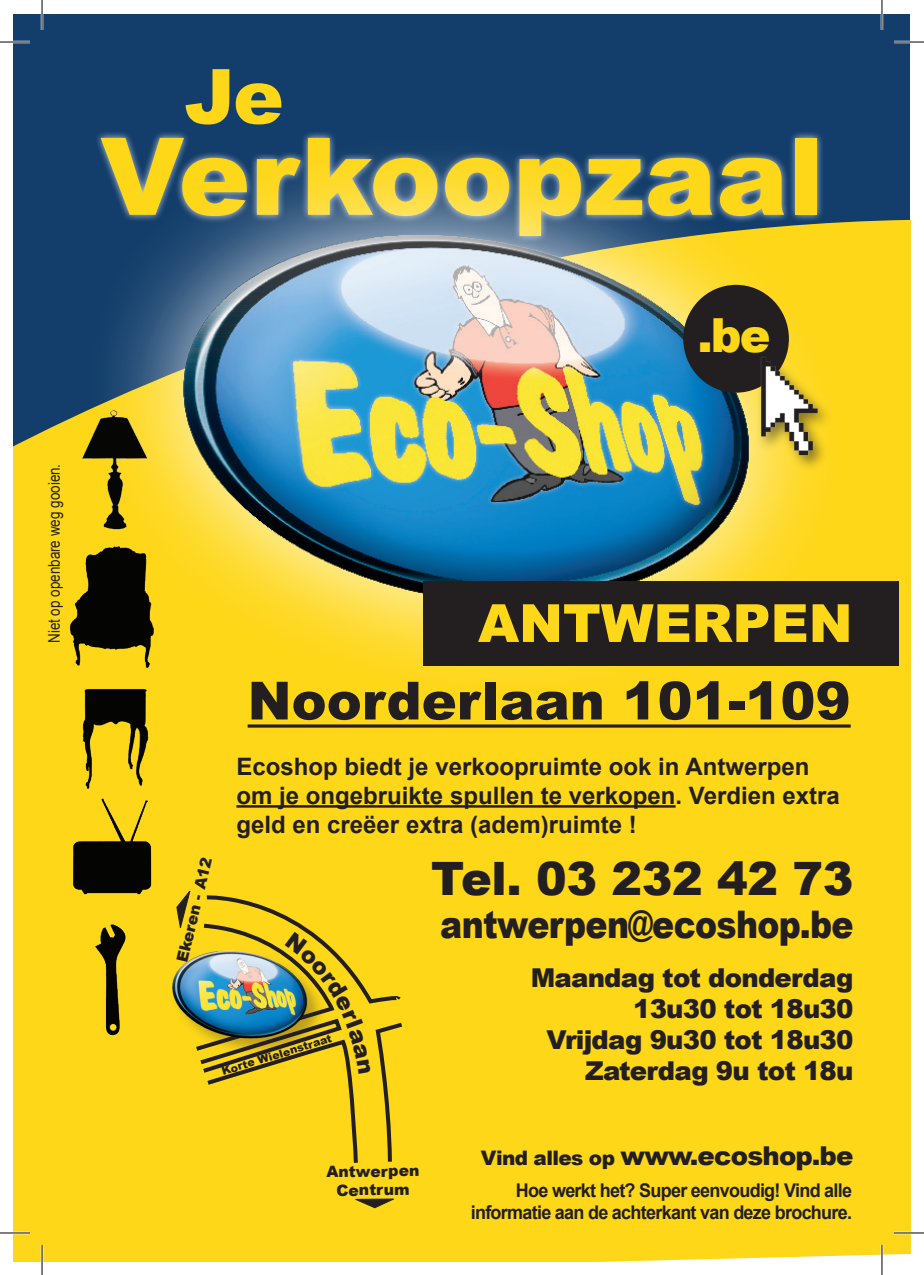
<style>
.page{position:relative;width:924px;height:1275px;background:#fff}
.page>*{position:absolute;margin:0;border:0;box-sizing:border-box;transform-origin:0 0}
.t1{font:900 107.4px "Arial";color:#fed718}
.t2{font:900 76px "Arial";color:#fed718}
.t3{font:900 52.6px "Arial";color:#231f20}
.t4{font:900 52.6px "Arial";color:#fed718}
.t5{font:900 47px "Arial";color:#fed718}
.t6{font:900 46px "Arial";letter-spacing:-.01em;color:#231f20}
.t7{font:900 38px "Arial";letter-spacing:-.02em;color:#231f20;scale:.87 1}
.t8{font:900 26px/31.2px "Arial";letter-spacing:-.03em;color:#231f20;text-align:right}
.t9{font:700 24px/28.8px "Arial";color:#231f20}
.t10{font:700 18.8px/21.6px "Arial";letter-spacing:-.04em;color:#231f20;text-align:right;scale:.95 1}
.t11{font:16px "Arial";color:#231f20;scale:.84 1}
.t12{font:900 15.6px/18.6px "Arial";color:#231f20;text-align:center}
.t13{font:900 11px "Arial";color:#231f20}
.s1{font-size:20px}
</style>
<div class="page">
<div style="left:14px;top:14px;width:895px;height:531px;background:#133e6b"></div>
<div style="left:14px;top:219px;width:895px;height:1042px;background:#fed718"></div>
<div style="left:71px;top:119px;width:768px;height:575px;background:#fff;opacity:.94"></div>
<img style="left:166px;top:225px;width:600px;height:381px">
<div style="left:683px;top:285px;width:105px;height:108px;background:#231f20;border-radius:50%"></div>
<hr style="left:236px;top:805px;width:439px;height:2px;background:#231f20">
<img style="left:69px;top:406px;width:90px;height:136px">
<hr style="left:247px;top:724px;width:603px;height:3px;background:#231f20">
<img style="left:70px;top:679px;width:88px;height:95px">
<img style="left:64px;top:774px;width:100px;height:136px">
<img style="left:63px;top:543px;width:102px;height:136px">
<img style="left:88px;top:915px;width:52px;height:136px">
<div style="left:755px;top:352px;width:77px;height:119px;background:#231f20;opacity:.52"></div>
<img style="left:757px;top:355px;width:63px;height:103px">
<div style="left:423px;top:581px;width:475px;height:84px;background:#231f20"></div>
<img style="left:168px;top:948px;width:8px;height:90px">
<svg style="left:351px;top:1197px;width:43px;height:11px"></svg>
<hr style="left:0;top:41px;width:30px;height:2px;background:#fff">
<hr style="left:893px;top:41px;width:30px;height:2px;background:#fff">
<hr style="left:0;top:1231px;width:30px;height:3px;background:#fff">
<hr style="left:893px;top:1231px;width:30px;height:3px;background:#fff">
<hr style="left:41px;top:0;width:2px;height:30px;background:#fff">
<hr style="left:41px;top:1245px;width:2px;height:30px;background:#fff">
<hr style="left:880px;top:0;width:2px;height:30px;background:#fff">
<hr style="left:880px;top:1245px;width:2px;height:30px;background:#fff">
<hr style="left:0;top:42px;width:30px;height:1px;background:#000">
<hr style="left:893px;top:42px;width:30px;height:1px;background:#000">
<hr style="left:0;top:1232px;width:30px;height:1px;background:#000">
<hr style="left:893px;top:1232px;width:30px;height:1px;background:#000">
<hr style="left:42px;top:0;width:1px;height:30px;background:#000">
<hr style="left:42px;top:1245px;width:1px;height:30px;background:#000">
<hr style="left:881px;top:0;width:1px;height:30px;background:#000">
<hr style="left:881px;top:1245px;width:1px;height:30px;background:#000">
<svg style="left:176px;top:886px;width:230px;height:280px"></svg>
<h2 class="t2" style="left:184px;top:41px;width:101px">Je</h2>
<h1 class="t1" style="left:100px;top:98px;width:724px">Verkoopzaal</h1>
<h3 class="t5" style="left:697px;top:301px;width:75px">.be</h3>
<p class="t11" style="left:44px;top:643px;width:215px;rotate:-90deg">Niet op openbare weg gooien.</p>
<h3 class="t4" style="left:478px;top:585px;width:376px">ANTWERPEN</h3>
<h3 class="t3" style="left:247px;top:662px;width:604px">Noorderlaan 101-109</h3>
<p class="t12" style="left:172px;top:959px;width:109px;rotate:-76deg">Ekeren - A12</p>
<p class="t9" style="left:236px;top:753px;width:604px">Ecoshop biedt je verkoopruimte ook in Antwerpen om je ongebruikte spullen te verkopen. Verdien extra geld en creëer extra (adem)ruimte !</p>
<p class="t13" style="left:220px;top:1063px;width:116px;rotate:-17deg">Korte Wielenstraat</p>
<h3 class="t6" style="left:431px;top:845px;width:423px">Tel. 03 232 42 73</h3>
<h3 class="t7" style="left:440px;top:897px;width:476px">antwerpen@ecoshop.be</h3>
<p class="t8" style="left:530px;top:961px;width:324px">Maandag tot donderdag<br>13u30 tot 18u30<br>Vrijdag 9u30 tot 18u30<br>Zaterdag 9u tot 18u</p>
<p class="t12" style="left:326px;top:1162px;width:95px;rotate:-1deg">Antwerpen<br>Centrum</p>
<p class="t8" style="left:480px;top:1139px;width:374px"><span class="s1">Vind alles op</span> www.ecoshop.be</p>
<p class="t10" style="left:470px;top:1180px;width:403px">Hoe werkt het? Super eenvoudig! Vind alle informatie aan de achterkant van deze brochure.</p>
</div>
